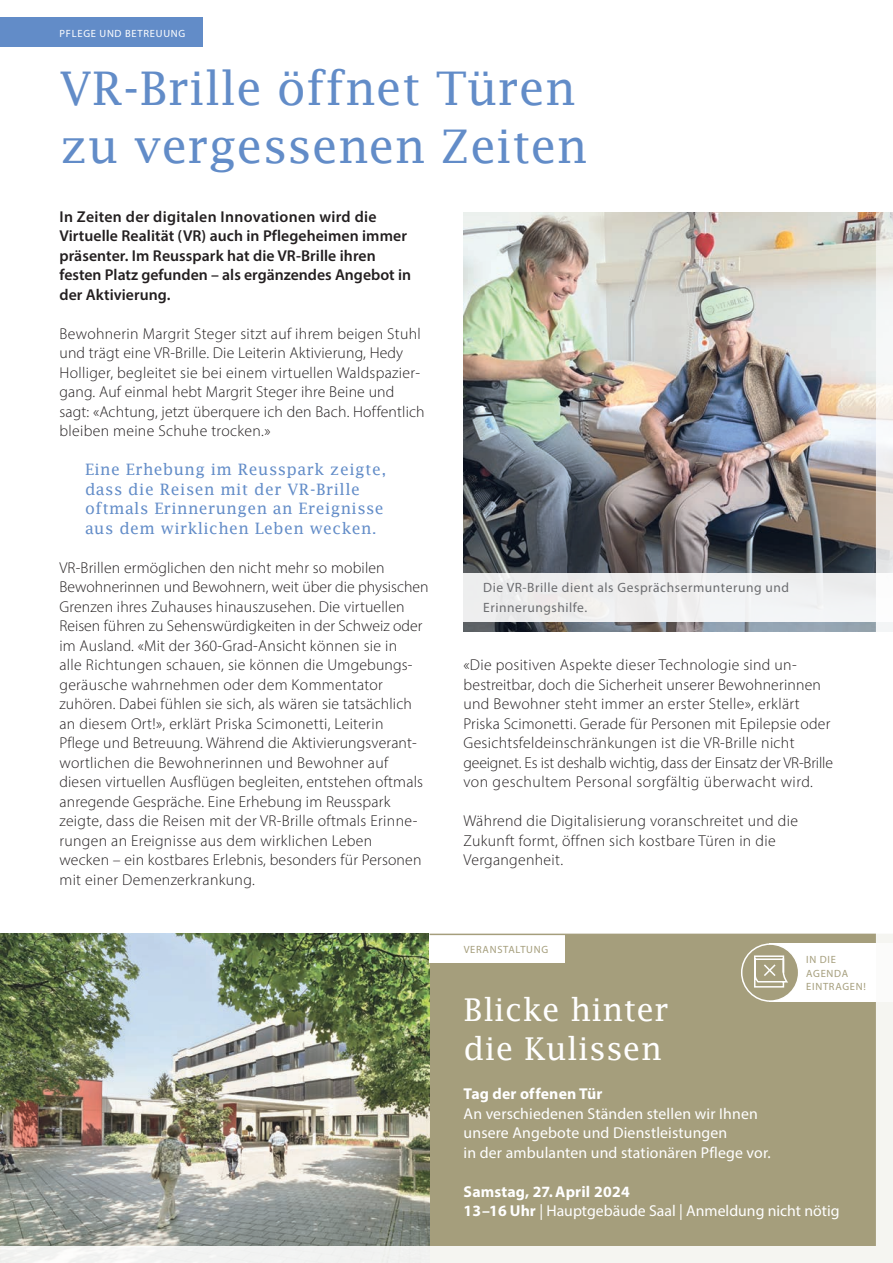
<style>
.page{position:relative;width:893px;height:1263px;background:#fff}
.page>*{position:absolute;margin:0;border:0;box-sizing:border-box;transform-origin:0 0}
.t1{font:46.5px/58.5px "Lucida Fax";color:#628cc8}
.t2{font:31.5px/39px "Lucida Fax";letter-spacing:.01em;color:#fff}
.t3{font:300 15.75px/19.5px "Myriad Pro";letter-spacing:.01em;color:#231f20}
.t4{font:600 15.75px/19.5px "Myriad Pro";letter-spacing:.005em;color:#231f20}
.t5{font:15.75px/19.5px "Myriad Pro";letter-spacing:.01em;color:#fff}
.t6{font:15.75px/19.5px "Lucida Fax";letter-spacing:.03em;color:#628cc8}
.t7{font:700 15.75px "Myriad Pro";letter-spacing:.01em;color:#fff}
.t8{font:13.5px/19.5px "Myriad Pro";letter-spacing:.04em;color:#6c6d70}
.t9{font:10.5px/13.5px "Myriad Pro";letter-spacing:.07em;color:#a59e7c}
.t10{font:10.5px "Myriad Pro";letter-spacing:.07em;color:#fff}
.s1{font-weight:700}
</style>
<div class="page">
<img style="left:0;top:17px;width:893px;height:1246px">
<div style="left:876px;top:943px;width:17px;height:59px;background:#fff"></div>
<p class="t10" style="left:60px;top:27px;width:127px">PFLEGE UND BETREUUNG</p>
<h1 class="t1" style="left:59px;top:58px;width:529px">VR-Brille öffnet Türen zu vergessenen Zeiten</h1>
<p class="t4" style="left:59px;top:206px;width:353px">In Zeiten der digitalen Innovationen wird die Virtuelle Realität (VR) auch in Pflegeheimen immer präsenter. Im Reusspark hat die VR-Brille ihren festen Platz gefunden – als ergänzendes Angebot in der Aktivierung.</p>
<p class="t3" style="left:59px;top:324px;width:367px">Bewohnerin Margrit Steger sitzt auf ihrem beigen Stuhl und trägt eine VR-Brille. Die Leiterin Aktivierung, Hedy Holliger, begleitet sie bei einem virtuellen Waldspazier&shy;gang. Auf einmal hebt Margrit Steger ihre Beine und sagt: «Achtung, jetzt überquere ich den Bach. Hoffentlich bleiben meine Schuhe trocken.»</p>
<p class="t6" style="left:85px;top:460px;width:303px">Eine Erhebung im Reusspark zeigte, dass die Reisen mit der VR-Brille oftmals Erinnerungen an Ereignisse aus dem wirklichen Leben wecken.</p>
<p class="t3" style="left:59px;top:558px;width:371px">VR-Brillen ermöglichen den nicht mehr so mobilen Bewohnerinnen und Bewohnern, weit über die physischen Grenzen ihres Zuhauses hinauszusehen. Die virtuellen Reisen führen zu Sehenswürdigkeiten in der Schweiz oder im Ausland. «Mit der 360-Grad-Ansicht können sie in<br>alle Richtungen schauen, sie können die Umgebungs&shy;geräusche wahrnehmen oder dem Kommentator zuhören. Dabei fühlen sie sich, als wären sie tatsächlich an diesem Ort!», erklärt Priska Scimonetti, Leiterin<br>Pflege und Betreuung. Während die Aktivierungsverant&shy;wortlichen die Bewohnerinnen und Bewohner auf diesen virtuellen Ausflügen begleiten, entstehen oftmals anregende Gespräche. Eine Erhebung im Reusspark zeigte, dass die Reisen mit der VR-Brille oftmals Erinne&shy;rungen an Ereignisse aus dem wirklichen Leben<br>wecken – ein kostbares Erlebnis, besonders für Personen mit einer Demenzerkrankung.</p>
<p class="t8" style="left:483px;top:578px;width:307px">Die VR-Brille dient als Gesprächsermunterung und<br>Erinnerungshilfe.</p>
<p class="t3" style="left:463px;top:655px;width:371px">«Die positiven Aspekte dieser Technologie sind un&shy;bestreitbar, doch die Sicherheit unserer Bewohnerinnen und Bewohner steht immer an erster Stelle», erklärt Priska Scimonetti. Gerade für Personen mit Epilepsie oder Gesichtsfeldeinschränkungen ist die VR-Brille nicht geeignet. Es ist deshalb wichtig, dass der Einsatz der VR-Brille von geschultem Personal sorgfältig überwacht wird.</p>
<p class="t3" style="left:463px;top:811px;width:336px">Während die Digitalisierung voranschreitet und die<br>Zukunft formt, öffnen sich kostbare Türen in die<br>Vergangenheit.</p>
<p class="t9" style="left:464px;top:943px;width:86px">VERANSTALTUNG</p>
<p class="t9" style="left:806px;top:952px;width:61px">IN DIE<br>AGENDA<br>EINTRAGEN!</p>
<h2 class="t2" style="left:464px;top:990px;width:207px">Blicke hinter die Kulissen</h2>
<p class="t7" style="left:464px;top:1084px;width:140px">Tag der offenen Tür</p>
<p class="t5" style="left:464px;top:1103px;width:309px">An verschiedenen Ständen stellen wir Ihnen unsere Angebote und Dienstleistungen<br>in der ambulanten und stationären Pflege vor.</p>
<p class="t5" style="left:464px;top:1181px;width:377px"><span class="s1">Samstag, 27.April 2024<br>13–16 Uhr</span> | Hauptgebäude Saal | Anmeldung nicht nötig</p>
</div>
